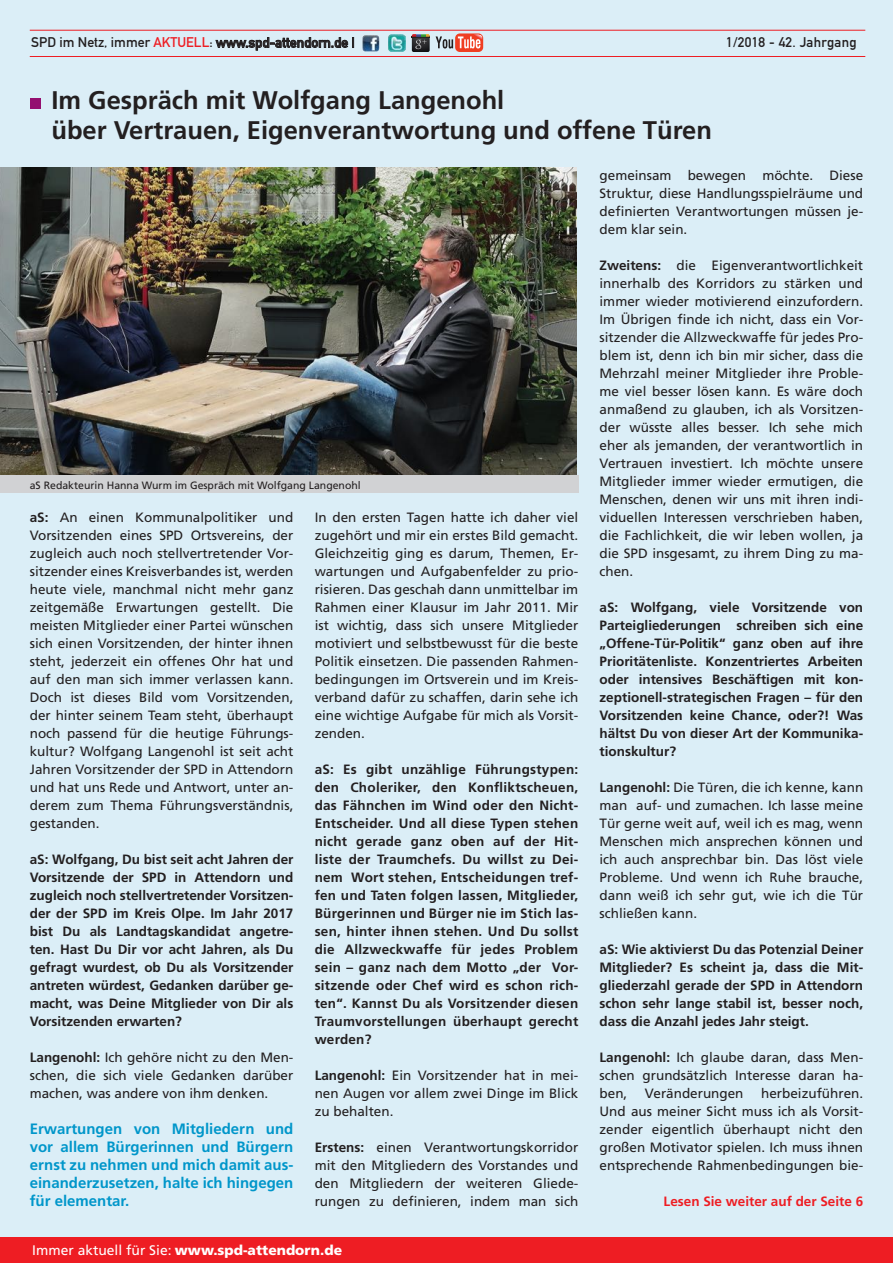
<style>
.page{position:relative;width:893px;height:1263px;background:#dbeef7}
.page>*{position:absolute;margin:0;border:0;box-sizing:border-box;transform-origin:0 0}
.t1{font:700 25.5px/30.6px "Frutiger";color:#231f20}
.t2{font:700 15px/18px "Frutiger";color:#0096ca;text-align:justify}
.t3{font:900 13.8px "Frutiger";color:#fff}
.t4{font:13.8px "DIN Mittelschrift LT Alternate";color:#231f20}
.t5{font:13.8px "DIN Mittelschrift LT Alternate";letter-spacing:.02em;color:#231f20}
.t6{font:13.5px/18px "Frutiger";color:#231f20;text-align:justify}
.t7{font:700 13.5px/18px "Frutiger";color:#231f20;text-align:justify}
.t8{font:700 13.5px "Frutiger";color:#ee1d23}
.t9{font:10.65px "Frutiger";color:#231f20}
.s1{color:#ee1d23}
.s2{font-weight:700}
.s3{font-weight:400}
</style>
<div class="page">
<hr style="left:30px;top:30px;width:835px;height:1px;background:#ee1d23">
<svg style="left:216px;top:37px;width:138px;height:14px"></svg>
<hr style="left:30px;top:56px;width:835px;height:1px;background:#ee1d23">
<div style="left:0;top:1237px;width:893px;height:26px;background:#ee1d23"></div>
<img style="left:362px;top:35px;width:17px;height:17px">
<img style="left:388px;top:34px;width:12px;height:17px">
<div style="left:455px;top:33px;width:28px;height:19px;background:#ef3e22;border-radius:5px"></div>
<svg style="left:436px;top:34px;width:46px;height:15px"></svg>
<img style="left:412px;top:49px;width:18px;height:3px">
<svg style="left:412px;top:34px;width:18px;height:15px"></svg>
<div style="left:31px;top:99px;width:10px;height:10px;background:#940f70"></div>
<img style="left:0;top:168px;width:576px;height:307px">
<div style="left:0;top:475px;width:578px;height:18px;background:#d1d2d4"></div>
<p class="t4" style="left:31px;top:34px;width:325px">SPD im Netz, immer <span class="s1">AKTUELL</span>: www.spd-attendorn.de |</p>
<p class="t5" style="left:726px;top:34px;width:132px">1/2018 - 42. Jahrgang</p>
<h1 class="t1" style="left:51px;top:84px;width:662px">Im Gespräch mit Wolfgang Langenohl<br>über Vertrauen, Eigenverantwortung und offene Türen</h1>
<p class="t9" style="left:30px;top:479px;width:332px">aS Redakteurin Hanna Wurm im Gespräch mit Wolfgang Langenohl</p>
<p class="t6" style="left:30px;top:508px;width:265px"><span class="s2">aS:</span> An einen Kommunalpolitiker und Vorsitzenden eines SPD Ortsvereins, der zugleich auch noch stellvertretender Vor&shy;sitzender eines Kreisverbandes ist, werden heute viele, manchmal nicht mehr ganz zeitgemäße Erwartungen gestellt. Die meisten Mitglieder einer Partei wünschen sich einen Vorsitzenden, der hinter ihnen steht, jederzeit ein offenes Ohr hat und auf den man sich immer verlassen kann.<br>Doch ist dieses Bild vom Vorsitzenden, der hinter seinem Team steht, überhaupt noch passend für die heutige Führungs&shy;kultur? Wolfgang Langenohl ist seit acht Jahren Vorsitzender der SPD in Attendorn und hat uns Rede und Antwort, unter an&shy;derem zum Thema Führungsverständnis, gestanden.</p>
<p class="t7" style="left:30px;top:850px;width:265px">aS: Wolfgang, Du bist seit acht Jahren der Vorsitzende der SPD in Attendorn und zugleich noch stellvertretender Vorsitzen&shy;der der SPD im Kreis Olpe. Im Jahr 2017 bist Du als Landtagskandidat angetre&shy;ten. Hast Du Dir vor acht Jahren, als Du gefragt wurdest, ob Du als Vorsitzender antreten würdest, Gedanken darüber ge&shy;macht, was Deine Mitglieder von Dir als Vorsitzenden erwarten?</p>
<p class="t6" style="left:30px;top:1048px;width:265px"><span class="s2">Langenohl:</span> Ich gehöre nicht zu den Men&shy;schen, die sich viele Gedanken darüber machen, was andere von ihm denken.</p>
<p class="t2" style="left:30px;top:1120px;width:265px">Erwartungen von Mitgliedern und vor allem Bürgerinnen und Bürgern ernst zu nehmen und mich damit aus&shy;einanderzusetzen, halte ich hingegen für elementar.</p>
<p class="t6" style="left:315px;top:508px;width:265px">In den ersten Tagen hatte ich daher viel zugehört und mir ein erstes Bild gemacht.<br>Gleichzeitig ging es darum, Themen, Er&shy;wartungen und Aufgabenfelder zu prio&shy;risieren. Das geschah dann unmittelbar im Rahmen einer Klausur im Jahr 2011. Mir ist wichtig, dass sich unsere Mitglieder motiviert und selbstbewusst für die beste Politik einsetzen. Die passenden Rahmen&shy;bedingungen im Ortsverein und im Kreis&shy;verband dafür zu schaffen, darin sehe ich eine wichtige Aufgabe für mich als Vorsit&shy;zenden.</p>
<p class="t7" style="left:315px;top:760px;width:265px">aS: Es gibt unzählige Führungstypen: den Choleriker, den Konfliktscheuen, das Fähnchen im Wind oder den Nicht-Entscheider. Und all diese Typen stehen nicht gerade ganz oben auf der Hit&shy;liste der Traumchefs. Du willst zu Dei&shy;nem Wort stehen, Entscheidungen tref&shy;fen und Taten folgen lassen, Mitglieder, Bürgerinnen und Bürger nie im Stich las&shy;sen, hinter ihnen stehen. Und Du sollst die Allzweckwaffe für jedes Problem sein – ganz nach dem Motto „der Vor&shy;sitzende oder Chef wird es schon rich&shy;ten“. Kannst Du als Vorsitzender diesen Traumvorstellungen überhaupt gerecht werden?</p>
<p class="t6" style="left:315px;top:1066px;width:265px"><span class="s2">Langenohl:</span> Ein Vorsitzender hat in mei&shy;nen Augen vor allem zwei Dinge im Blick zu behalten.</p>
<p class="t6" style="left:315px;top:1138px;width:265px"><span class="s2">Erstens:</span> einen Verantwortungskorridor mit den Mitgliedern des Vorstandes und den Mitgliedern der weiteren Gliede&shy;rungen zu definieren, indem man sich</p>
<p class="t3" style="left:32px;top:1241px;width:328px">➥ <span class="s3">Immer aktuell für Sie:</span> www.spd-attendorn.de</p>
<p class="t3" style="left:32px;top:1241px;width:311px"><span class="s3">Immer aktuell für Sie:</span> www.spd-attendorn.de</p>
<p class="t6" style="left:600px;top:166px;width:265px">gemeinsam bewegen möchte. Diese Struktur, diese Handlungsspielräume und definierten Verantwortungen müssen je&shy;dem klar sein.</p>
<p class="t6" style="left:600px;top:256px;width:265px"><span class="s2">Zweitens:</span> die Eigenverantwortlichkeit innerhalb des Korridors zu stärken und immer wieder motivierend einzufordern.<br>Im Übrigen finde ich nicht, dass ein Vor&shy;sitzender die Allzweckwaffe für jedes Pro&shy;blem ist, denn ich bin mir sicher, dass die Mehrzahl meiner Mitglieder ihre Proble&shy;me viel besser lösen kann. Es wäre doch anmaßend zu glauben, ich als Vorsitzen&shy;der wüsste alles besser. Ich sehe mich eher als jemanden, der verantwortlich in Vertrauen investiert. Ich möchte unsere Mitglieder immer wieder ermutigen, die Menschen, denen wir uns mit ihren indi&shy;viduellen Interessen verschrieben haben, die Fachlichkeit, die wir leben wollen, ja die SPD insgesamt, zu ihrem Ding zu ma&shy;chen.</p>
<p class="t7" style="left:600px;top:598px;width:265px">aS: Wolfgang, viele Vorsitzende von Parteigliederungen schreiben sich eine „Offene-Tür-Politik“ ganz oben auf ihre Prioritätenliste. Konzentriertes Arbeiten oder intensives Beschäftigen mit kon&shy;zeptionell-strategischen Fragen – für den Vorsitzenden keine Chance, oder?! Was hältst Du von dieser Art der Kommunika&shy;tionskultur?</p>
<p class="t6" style="left:600px;top:778px;width:265px"><span class="s2">Langenohl:</span> Die Türen, die ich kenne, kann man auf- und zumachen. Ich lasse meine Tür gerne weit auf, weil ich es mag, wenn Menschen mich ansprechen können und ich auch ansprechbar bin. Das löst viele Probleme. Und wenn ich Ruhe brauche, dann weiß ich sehr gut, wie ich die Tür schließen kann.</p>
<p class="t7" style="left:600px;top:940px;width:265px">aS: Wie aktivierst Du das Potenzial Deiner Mitglieder? Es scheint ja, dass die Mit&shy;gliederzahl gerade der SPD in Attendorn schon sehr lange stabil ist, besser noch, dass die Anzahl jedes Jahr steigt.</p>
<p class="t6" style="left:600px;top:1048px;width:265px"><span class="s2">Langenohl:</span> Ich glaube daran, dass Men&shy;schen grundsätzlich Interesse daran ha&shy;ben,</p>
<p class="t6" style="left:600px;top:1084px;width:265px;text-indent:162px">herbeizuführen.<br>Und aus meiner Sicht muss ich als Vorsit&shy;zender eigentlich überhaupt nicht den großen Motivator spielen. Ich muss ihnen entsprechende Rahmenbedingungen bie-</p>
<p class="t6" style="left:645px;top:1084px;width:100px">Veränderungen</p>
<p class="t8" style="left:664px;top:1193px;width:201px">Lesen Sie weiter auf der Seite 6</p>
</div>
